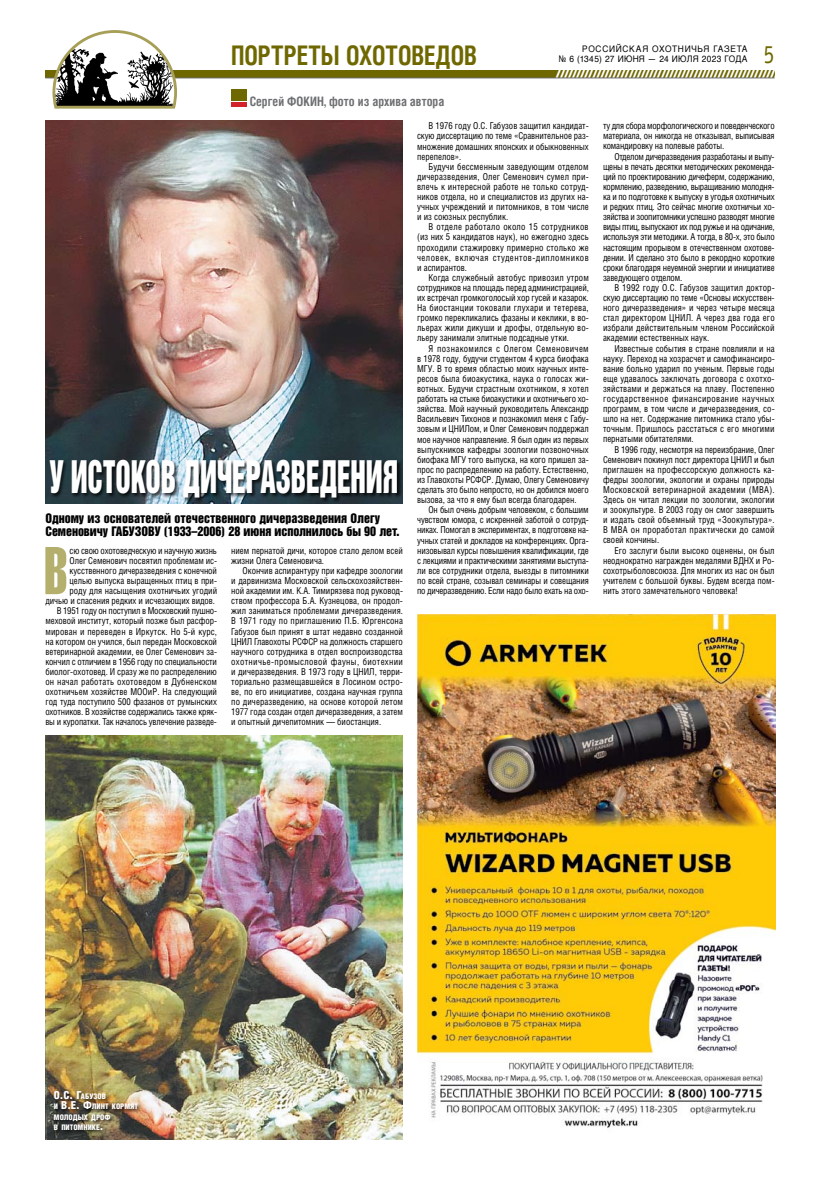
<style>
.page{position:relative;width:820px;height:1191px;background:#fff}
.page>*{position:absolute;margin:0;border:0;box-sizing:border-box;transform-origin:0 0}
.t1{font:66.2px "Helios Extra Compressed";color:#b5af6e;scale:.95 1}
.t2{font:41px "Helvetica Inserat LT Std";letter-spacing:-.005em;color:#fff;scale:.68 1}
.t3{font:700 27px "Helios Cond";letter-spacing:-.005em;color:#6f6800;scale:.9 1}
.t4{font:26px "Officina Sans Book ITC";color:#6f6800;scale:.85 1}
.t5{font:700 13px "Helios Cond";color:#6d6f71;scale:.95 1}
.t6{font:12px/13px "Helvetica Inserat LT Std";color:#000}
.t7{font:9.5px/10.1px "Helios Cond";letter-spacing:-.005em;color:#000;text-align:justify;scale:.95 1}
.t8{font:9px/10px "Helvetica";letter-spacing:.07em;color:#000;text-align:right;scale:.93 1}
.t9{font:900 7.7px/10.1px "Helios Cond";color:#fff}
.s1{font-size:11px}
</style>
<div class="page">
<div style="left:45px;top:70px;width:729px;height:8px;background:#6f6800"></div>
<hr style="left:45px;top:77px;width:729px;height:1px;background:#6d6f71">
<img style="left:45px;top:120px;width:358px;height:383px">
<svg style="left:51px;top:30px;width:127px;height:79px"></svg>
<div style="left:231px;top:89px;width:16px;height:12px;background:#6f6800"></div>
<hr style="left:231px;top:102px;width:16px;height:4px;background:#d2232a">
<div style="left:49px;top:459px;width:352px;height:44px;background:#000;opacity:.75"></div>
<img style="left:417px;top:614px;width:358px;height:514px">
<img style="left:45px;top:735px;width:358px;height:405px">
<div style="left:53px;top:1090px;width:90px;height:44px;background:#000;opacity:.75"></div>
<svg style="left:555px;top:70px;width:220px;height:8px"></svg>
<h3 class="t3" style="left:231px;top:39px;width:274px">ПОРТРЕТЫ ОХОТОВЕДОВ</h3>
<h3 class="t5" style="left:249px;top:93px;width:206px">Сергей ФОКИН, фото из архива автора</h3>
<p class="t8" style="left:558px;top:44px;width:204px">РОССИЙСКАЯ ОХОТНИЧЬЯ ГАЗЕТА<br>№ 6 (1345) 27 июня — 24 июля 2023 года</p>
<h3 class="t4" style="left:763px;top:39px;width:14px">5</h3>
<h2 class="t2" style="left:50px;top:453px;width:511px">У ИСТОКОВ ДИЧЕРАЗВЕДЕНИЯ</h2>
<p class="t6" style="left:45px;top:512px;width:355px">Одному из основателей отечественного дичеразведения Олегу<br>Семеновичу ГАБУЗОВУ (1933–2006) 28 июня исполнилось бы 90 лет.</p>
<h1 class="t1" style="left:44px;top:533px;width:27px">В</h1>
<p class="t7" style="left:45px;top:545px;width:182px;text-align:right">сю свою охотоведческую и научную жизнь<br>Олег Семенович посвятил проблемам ис&shy;кусственного дичеразведения с конечной целью выпуска выращенных птиц в при-<br>роду для насыщения охотничьих угодий дичью и спасения редких и исчезающих видов.<br>В 1951 году он поступил в Московский пушно&shy;меховой институт, который позже был расфор&shy;мирован и переведен в Иркутск. Но 5-й курс, на котором он учился, был передан Московской ветеринарной академии, ее Олег Семенович за&shy;кончил с отличием в 1956 году по специальности биолог-охотовед. И сразу же по распределению он начал работать охотоведом в Дубненском охотничьем хозяйстве МООиР. На следующий год туда поступило 500 фазанов от румынских охотников. В хозяйстве содержались также кряк&shy;вы и куропатки. Так началось увлечение разведе-</p>
<p class="t7" style="left:231px;top:545px;width:182px">нием пернатой дичи, которое стало делом всей жизни Олега Семеновича.</p>
<p class="t7" style="left:231px;top:565px;width:182px;text-indent:11px">Окончив аспирантуру при кафедре зоологии и дарвинизма Московской сельскохозяйствен&shy;ной академии им. К.А. Тимирязева под руковод&shy;ством профессора Б.А. Кузнецова, он продол&shy;жил заниматься проблемами дичеразведения.<br>В 1971 году по приглашению П.Б. Юргенсона Габузов был принят в штат недавно созданной ЦНИЛ Главохоты РСФСР на должность старшего научного сотрудника в отдел воспроизводства охотничье-промысловой фауны, биотехнии и дичеразведения. В 1973 году в ЦНИЛ, терри&shy;ториально размещавшейся в Лосином остро&shy;ве, по его инициативе, создана научная группа по дичеразведению, на основе которой летом 1977 года создан отдел дичеразведения, а затем и опытный дичепитомник — биостанция.</p>
<p class="t7" style="left:417px;top:121px;width:182px;text-indent:11px">В 1976 году О.С. Габузов защитил кандидат&shy;скую диссертацию по теме «Сравнительное раз&shy;множение домашних японских и обыкновенных перепелов».</p>
<p class="t7" style="left:417px;top:161px;width:182px;text-indent:11px">Будучи бессменным заведующим отделом дичеразведения, Олег Семенович сумел при&shy;влечь к интересной работе не только сотруд&shy;ников отдела, но и специалистов из других на&shy;учных учреждений и питомников, в том числе и из союзных республик.</p>
<p class="t7" style="left:417px;top:222px;width:182px;text-indent:11px">В отделе работало около 15 сотрудников (из них 5 кандидатов наук), но ежегодно здесь проходили стажировку примерно столько же человек, включая студентов-дипломников и аспирантов.</p>
<p class="t7" style="left:417px;top:272px;width:182px;text-indent:11px">Когда служебный автобус привозил утром сотрудников на площадь перед администрацией, их встречал громкоголосый хор гусей и казарок.<br>На биостанции токовали глухари и тетерева, громко перекликались фазаны и кеклики, в во&shy;льерах жили дикуши и дрофы, отдельную во&shy;льеру занимали элитные подсадные утки.</p>
<p class="t7" style="left:417px;top:343px;width:182px;text-indent:11px">Я познакомился с Олегом Семеновичем в 1978 году, будучи студентом 4 курса биофака МГУ. В то время областью моих научных инте&shy;ресов была биоакустика, наука о голосах жи&shy;вотных. Будучи страстным охотником, я хотел работать на стыке биоакустики и охотничьего хо&shy;зяйства. Мой научный руководитель Александр Васильевич Тихонов и познакомил меня с Габу&shy;зовым и ЦНИЛом, и Олег Семенович поддержал мое научное направление. Я был один из первых выпускников кафедры зоологии позвоночных биофака МГУ того выпуска, на кого пришел за&shy;прос по распределению на работу. Естественно, из Главохоты РСФСР. Думаю, Олегу Семеновичу сделать это было непросто, но он добился моего вызова, за что я ему был всегда благодарен.</p>
<p class="t7" style="left:417px;top:504px;width:182px;text-indent:11px">Он был очень добрым человеком, с большим чувством юмора, с искренней заботой о сотруд&shy;никах. Помогал в экспериментах, в подготовке на&shy;учных статей и докладов на конференциях. Орга&shy;низовывал курсы повышения квалификации, где с лекциями и практическими занятиями выступа&shy;ли все сотрудники отдела, выезды в питомники по всей стране, созывал семинары и совещания по дичеразведению. Если надо было ехать на охо-</p>
<p class="t7" style="left:602px;top:121px;width:182px">ту для сбора морфологического и поведенческого материала, он никогда не отказывал, выписывая командировку на полевые работы.</p>
<p class="t7" style="left:602px;top:151px;width:182px;text-indent:11px">Отделом дичеразведения разработаны и выпу&shy;щены в печать десятки методических рекоменда&shy;ций по проектированию дичеферм, содержанию, кормлению, разведению, выращиванию молодня&shy;ка и по подготовке к выпуску в угодья охотничьих и редких птиц. Это сейчас многие охотничьи хо&shy;зяйства и зоопитомники успешно разводят многие виды птиц, выпускают их под ружье и на одичание, используя эти методики. А тогда, в 80-х, это было настоящим прорывом в отечественном охотове&shy;дении. И сделано это было в рекордно короткие сроки благодаря неуемной энергии и инициативе заведующего отделом.</p>
<p class="t7" style="left:602px;top:282px;width:182px;text-indent:11px">В 1992 году О.С. Габузов защитил доктор&shy;скую диссертацию по теме «Основы искусствен&shy;ного дичеразведения» и через четыре месяца стал директором ЦНИЛ. А через два года его избрали действительным членом Российской академии естественных наук.</p>
<p class="t7" style="left:602px;top:343px;width:182px;text-indent:11px">Известные события в стране повлияли и на науку. Переход на хозрасчет и самофинансиро&shy;вание больно ударил по ученым. Первые годы еще удавалось заключать договора с охотхо&shy;зяйствами и держаться на плаву. Постепенно государственное финансирование научных программ, в том числе и дичеразведения, со&shy;шло на нет. Содержание питомника стало убы&shy;точным. Пришлось расстаться с его многими пернатыми обитателями.</p>
<p class="t7" style="left:602px;top:444px;width:182px;text-indent:11px">В 1996 году, несмотря на переизбрание, Олег Семенович покинул пост директора ЦНИЛ и был приглашен на профессорскую должность ка&shy;федры зоологии, экологии и охраны природы Московской ветеринарной академии (МВА).<br>Здесь он читал лекции по зоологии, экологии и зоокультуре. В 2003 году он смог завершить и издать свой объемный труд «Зоокультура».<br>В МВА он проработал практически до самой своей кончины.</p>
<p class="t7" style="left:602px;top:545px;width:182px;text-indent:11px">Его заслуги были высоко оценены, он был неоднократно награжден медалями ВДНХ и Ро&shy;сохотрыболовсоюза. Для многих из нас он был учителем с большой буквы. Будем всегда пом&shy;нить этого замечательного человека!</p>
<p class="t9" style="left:54px;top:1091px;width:86px"><span class="s1">О.С. Г</span>абузов<br>и <span class="s1">В.Е. Ф</span>линт кормят молодых дроф<br>в питомнике<span class="s1">.</span></p>
</div>
